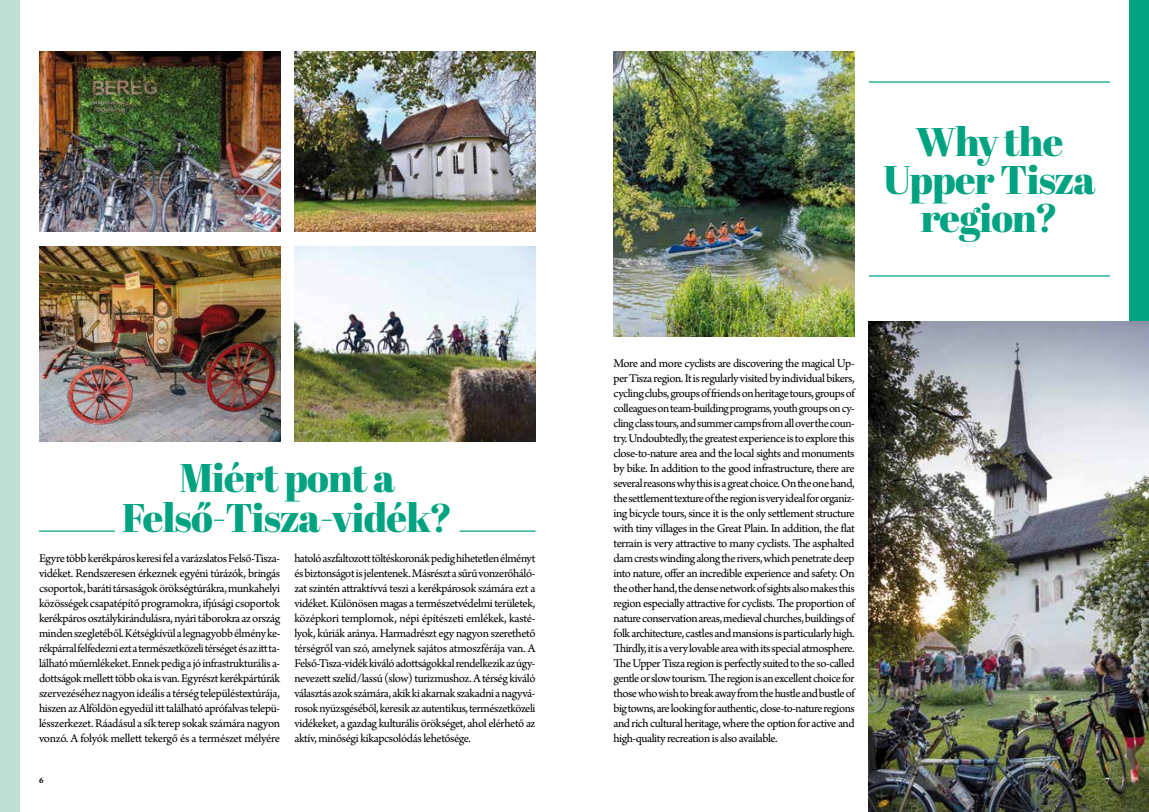
<style>
.page{position:relative;width:1149px;height:812px;background:#fff}
.page>*{position:absolute;margin:0;border:0;box-sizing:border-box;transform-origin:0 0}
.t1{font:40px/37.5px "Abril Fatface";letter-spacing:-.02em;color:#00a381;text-align:center}
.t2{font:12.5px/15px "Arno Pro";letter-spacing:-.03em;color:#000;text-align:justify}
.t3{font:700 8.75px "Arno Pro";color:#000}
.t4{font:700 8.75px "Arno Pro";color:#fff}
</style>
<div class="page">
<div style="left:1129px;top:0;width:19px;height:811px;background:#00a381"></div>
<div style="left:0;top:0;width:19px;height:811px;background:#c0e0d5"></div>
<img style="left:868px;top:321px;width:280px;height:490px">
<img style="left:39px;top:246px;width:241px;height:195px">
<img style="left:294px;top:246px;width:241px;height:195px">
<img style="left:613px;top:51px;width:241px;height:285px">
<img style="left:294px;top:51px;width:241px;height:180px">
<img style="left:39px;top:51px;width:241px;height:180px">
<hr style="left:868px;top:81px;width:241px;height:2px;background:#00a381">
<hr style="left:868px;top:275px;width:241px;height:1px;background:#00a381">
<hr style="left:459px;top:530px;width:76px;height:1px;background:#00a381">
<hr style="left:39px;top:530px;width:76px;height:1px;background:#00a381">
<h1 class="t1" style="left:122px;top:456px;width:332px;line-height:40px">Miért pont a<br>Felső-Tisza-vidék?</h1>
<p class="t2" style="left:39px;top:551px;width:243px">Egyre több kerékpáros keresi fel a varázslatos Felső-Tisza&shy;vidéket. Rendszeresen érkeznek egyéni túrázók, bringás csoportok, baráti társaságok örökségtúrákra, munkahelyi közösségek csapatépítő programokra, ifjúsági csoportok kerékpáros osztálykirándulásra, nyári táborokra az ország minden szegletéből. Kétségkívül a legnagyobb élmény ke&shy;rékpárral felfedezni ezt a természetközeli térséget és az itt ta&shy;lálható műemlékeket. Ennek pedig a jó infrastrukturális a&shy;dottságok mellett több oka is van. Egyrészt kerékpártúrák szervezéséhez nagyon ideális a térség településtextúrája, hiszen az Alföldön egyedül itt található aprófalvas telepü&shy;lésszerkezet. Ráadásul a sík terep sokak számára nagyon vonzó. A folyók mellett tekergő és a természet mélyére</p>
<p class="t2" style="left:294px;top:551px;width:242px">hatoló aszfaltozott töltéskoronák pedig hihetetlen élményt és biztonságot is jelentenek. Másrészt a sűrű vonzerőháló&shy;zat szintén attraktívvá teszi a kerékpárosok számára ezt a vidéket. Különösen magas a természetvédelmi területek, középkori templomok, népi építészeti emlékek, kasté&shy;lyok, kúriák aránya. Harmadrészt egy nagyon szerethető térségről van szó, amelynek sajátos atmoszférája van. A Felső-Tisza-vidék kiváló adottságokkal rendelkezik az úgy&shy;nevezett szelíd/lassú (slow) turizmushoz. A térség kiváló választás azok számára, akik ki akarnak szakadni a nagyvá&shy;rosok nyüzsgéséből, keresik az autentikus, természetközeli vidékeket, a gazdag kulturális örökséget, ahol elérhető az aktív, minőségi kikapcsolódás lehetősége.</p>
<p class="t3" style="left:39px;top:775px;width:6px">6</p>
<h1 class="t1" style="left:883px;top:122px;width:213px">Why the<br>Upper Tisza region?</h1>
<p class="t2" style="left:613px;top:356px;width:243px">More and more cyclists are discovering the magical Up&shy;per Tisza region. It is regularly visited by individual bikers, cycling clubs, groups of friends on heritage tours, groups of colleagues on team-building programs, youth groups on cy&shy;cling class tours, and summer camps from all over the coun&shy;try. Undoubtedly, the greatest experience is to explore this close-to-nature area and the local sights and monuments by bike. In addition to the good infrastructure, there are several reasons why this is a great choice. On the one hand, the settlement texture of the region is very ideal for organiz&shy;ing bicycle tours, since it is the only settlement structure with tiny villages in the Great Plain. In addition, the flat terrain is very attractive to many cyclists. The asphalted dam crests winding along the rivers, which penetrate deep into nature, offer an incredible experience and safety. On the other hand, the dense network of sights also makes this region especially attractive for cyclists. The proportion of nature conservation areas, medieval churches, buildings of folk architecture, castles and mansions is particularly high.<br>Thirdly, it is a very lovable area with its special atmosphere.<br>The Upper Tisza region is perfectly suited to the so-called gentle or slow tourism. The region is an excellent choice for those who wish to break away from the hustle and bustle of big towns, are looking for authentic, close-to-nature regions and rich cultural heritage, where the option for active and high-quality recreation is also available.</p>
<p class="t4" style="left:1105px;top:775px;width:6px">7</p>
</div>
